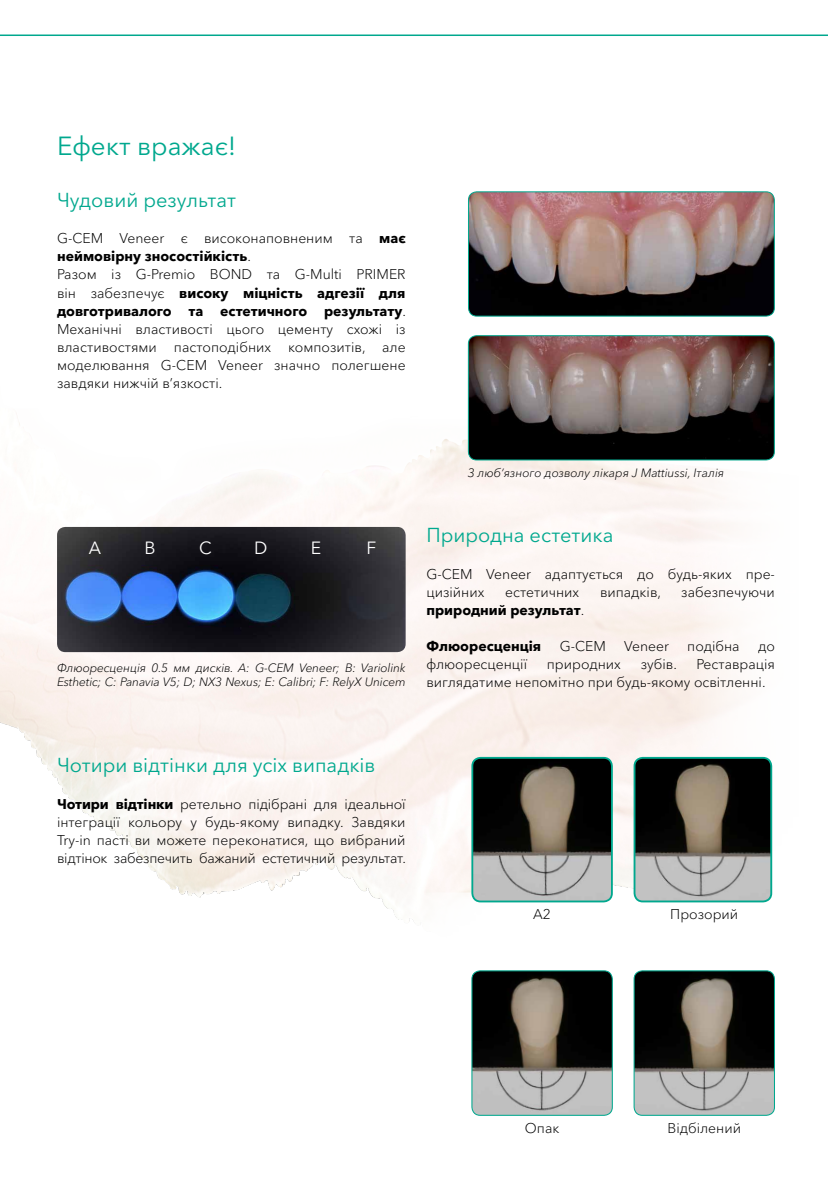
<style>
.page{position:relative;width:828px;height:1191px;background:#fff}
.page>*{position:absolute;margin:0;border:0;box-sizing:border-box;transform-origin:0 0}
.t1{font:26px "Avenir Next Cyr";color:#00a88e}
.t2{font:20px "Avenir Next Cyr";color:#00a88e}
.t3{font:17.6px "Avenir Next Cyr";color:#fff}
.t4{font:300 14px/18px "Avenir Next Cyr";color:#000}
.t5{font:700 14px "Avenir Next Cyr";color:#000}
.t6{font:italic 300 12px/14px "Avenir Next Cyr";letter-spacing:-.01em;color:#000}
.s1{font-weight:700}
.s2{font-weight:300}
</style>
<div class="page">
<img style="left:0;top:311px;width:775px;height:805px">
<img style="left:468px;top:192px;width:306px;height:124px">
<div style="left:468px;top:191px;width:307px;height:125px;border:1px solid #00a88e;border-radius:8px"></div>
<img style="left:468px;top:336px;width:306px;height:124px">
<div style="left:468px;top:335px;width:307px;height:125px;border:1px solid #00a88e;border-radius:8px"></div>
<img style="left:634px;top:758px;width:137px;height:143px">
<div style="left:633px;top:757px;width:139px;height:145px;border:2px solid #00a88e;border-radius:8px"></div>
<img style="left:472px;top:758px;width:140px;height:143px">
<div style="left:471px;top:757px;width:142px;height:145px;border:2px solid #00a88e;border-radius:8px"></div>
<img style="left:472px;top:970px;width:140px;height:145px">
<div style="left:471px;top:970px;width:142px;height:145px;border:1px solid #00a88e;border-radius:8px"></div>
<img style="left:634px;top:970px;width:140px;height:145px">
<div style="left:633px;top:970px;width:142px;height:145px;border:1px solid #00a88e;border-radius:8px"></div>
<img style="left:57px;top:527px;width:349px;height:125px">
<svg style="left:0;top:34px;width:828px;height:2px"></svg>
<h1 class="t1" style="left:57px;top:131px;width:181px">Ефект вражає!</h1>
<h2 class="t2" style="left:57px;top:188px;width:180px">Чудовий результат</h2>
<p class="t4" style="left:57px;top:230px;width:350px">G-CEM Veneer є високонаповненим та <span class="s1">має неймовірну зносостійкість</span>.<br>Разом із G-Premio BOND та G-Multi PRIMER він забезпечує <span class="s1">високу міцність адгезії для довготривалого та естетичного результату</span>.<br>Механічні властивості цього цементу схожі із властивостями пастоподібних композитів, але моделювання G-CEM Veneer значно полегшене завдяки нижчій в’язкості.</p>
<p class="t3" style="left:89px;top:537px;width:14px">A</p>
<p class="t3" style="left:145px;top:537px;width:13px">B</p>
<p class="t3" style="left:199px;top:537px;width:14px">C</p>
<p class="t3" style="left:254px;top:537px;width:15px">D</p>
<p class="t3" style="left:311px;top:537px;width:12px">E</p>
<p class="t3" style="left:366px;top:537px;width:11px">F</p>
<p class="t6" style="left:57px;top:660px;width:350px">Флюоресценція 0.5 мм дисків. A: G-CEM Veneer; B: Variolink<br>Esthetic; C: Panavia V5; D; NX3 Nexus; E: Calibri; F: RelyX Unicem</p>
<p class="t6" style="left:468px;top:466px;width:258px">З люб’язного дозволу лікаря J Mattiussi, Італія</p>
<h2 class="t2" style="left:426px;top:523px;width:188px">Природна естетика</h2>
<p class="t4" style="left:426px;top:565px;width:350px">G-CEM Veneer адаптується до будь-яких пре&shy;цизійних</p>
<p class="t4" style="left:505px;top:583px;width:76px">естетичних</p>
<p class="t4" style="left:600px;top:583px;width:62px">випадків,</p>
<p class="t4" style="left:681px;top:583px;width:95px">забезпечуючи</p>
<p class="t5" style="left:426px;top:601px;width:159px">природний результат<span class="s2">.</span></p>
<p class="t5" style="left:426px;top:637px;width:116px">Флюоресценція</p>
<p class="t4" style="left:560px;top:637px;width:48px">G-CEM</p>
<p class="t4" style="left:624px;top:637px;width:46px">Veneer</p>
<p class="t4" style="left:687px;top:637px;width:54px">подібна</p>
<p class="t4" style="left:758px;top:637px;width:18px">до</p>
<p class="t4" style="left:426px;top:655px;width:102px">флюоресценції</p>
<p class="t4" style="left:547px;top:655px;width:76px">природних</p>
<p class="t4" style="left:641px;top:655px;width:38px">зубів.</p>
<p class="t4" style="left:426px;top:655px;width:350px;text-indent:270px">Реставрація виглядатиме непомітно при будь-якому освітленні.</p>
<h2 class="t2" style="left:57px;top:753px;width:320px">Чотири відтінки для усіх випадків</h2>
<p class="t4" style="left:57px;top:795px;width:350px;text-align:justify"><span class="s1">Чотири відтінки</span> ретельно підібрані для ідеальної інтеграції кольору у будь-якому випадку. Завдяки Try-in пасті ви можете переконатися, що вибраний відтінок забезпечить бажаний естетичний результат.</p>
<p class="t4" style="left:533px;top:905px;width:19px">A2</p>
<p class="t4" style="left:670px;top:905px;width:69px">Прозорий</p>
<p class="t4" style="left:525px;top:1118px;width:36px">Опак</p>
<p class="t4" style="left:667px;top:1118px;width:75px">Відбілений</p>
</div>
